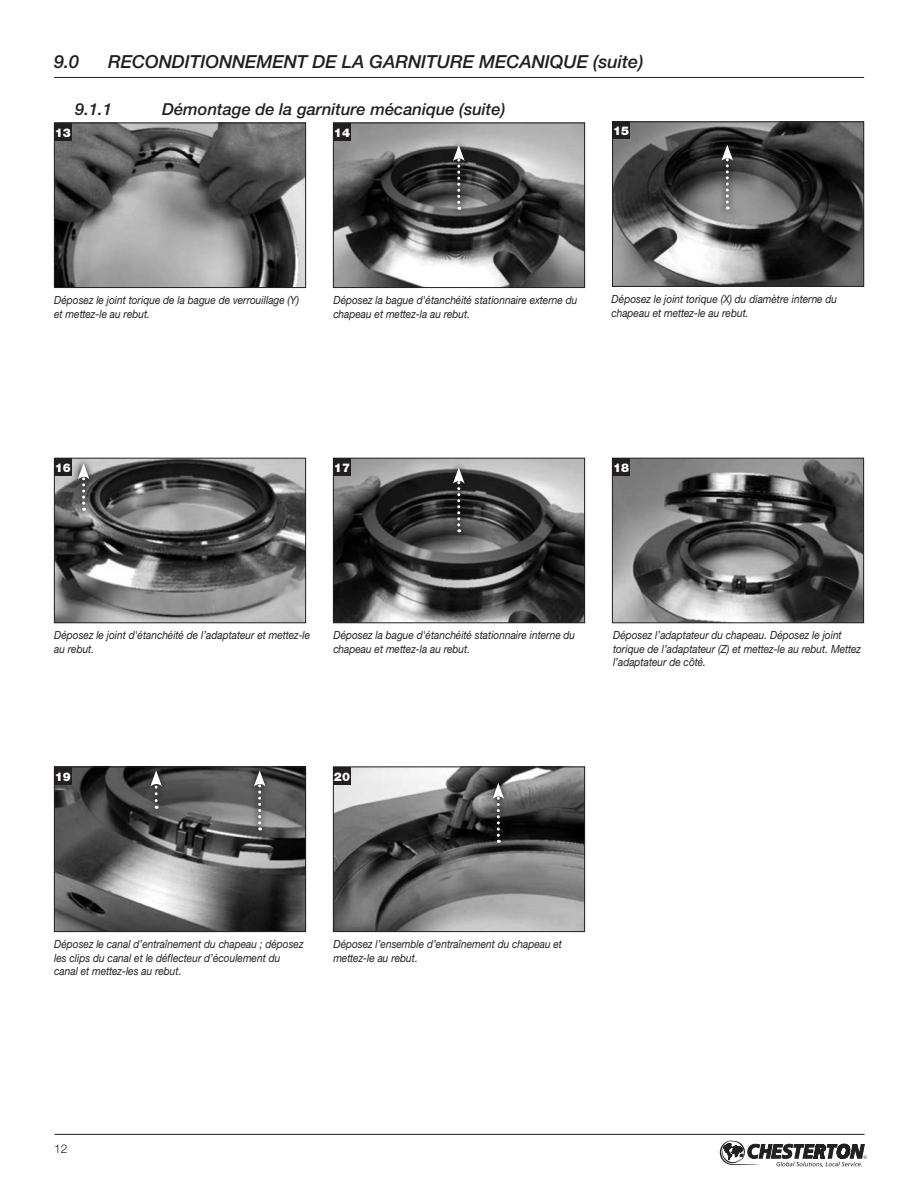
<style>
.page{position:relative;width:918px;height:1188px;background:#fff}
.page>*{position:absolute;margin:0;border:0;box-sizing:border-box;transform-origin:0 0}
.t1{font:italic 500 18px "Helvetica Neue";color:#231f20}
.t2{font:italic 500 16.5px "Helvetica Neue";color:#231f20}
.t3{font:900 12px "Helvetica Neue CE";color:#fff}
.t4{font:300 12px "Helvetica Neue CE";color:#231f20}
.t5{font:italic 11.25px/13.5px "Helvetica Neue CE";color:#231f20;scale:.9 1}
</style>
<div class="page">
<hr style="left:55px;top:1134px;width:810px;height:1px;background:#231f20">
<svg style="left:720px;top:1140px;width:147px;height:27px"></svg>
<img style="left:335px;top:768px;width:248px;height:162px">
<div style="left:333px;top:766px;width:252px;height:166px;border:1px solid #231f20"></div>
<img style="left:56px;top:769px;width:248px;height:161px">
<div style="left:54px;top:767px;width:252px;height:165px;border:1px solid #231f20"></div>
<div style="left:54px;top:767px;width:18px;height:18px;background:#231f20"></div>
<img style="left:614px;top:460px;width:248px;height:161px">
<div style="left:612px;top:458px;width:252px;height:165px;border:1px solid #231f20"></div>
<div style="left:612px;top:458px;width:18px;height:18px;background:#231f20"></div>
<img style="left:335px;top:125px;width:248px;height:161px">
<div style="left:333px;top:123px;width:252px;height:165px;border:1px solid #231f20"></div>
<div style="left:333px;top:123px;width:18px;height:18px;background:#231f20"></div>
<div style="left:333px;top:767px;width:18px;height:18px;background:#231f20"></div>
<img style="left:614px;top:123px;width:248px;height:162px">
<div style="left:612px;top:121px;width:252px;height:166px;border:1px solid #231f20"></div>
<div style="left:612px;top:121px;width:18px;height:18px;background:#231f20"></div>
<img style="left:56px;top:460px;width:248px;height:161px">
<div style="left:54px;top:458px;width:252px;height:165px;border:1px solid #231f20"></div>
<div style="left:54px;top:458px;width:18px;height:18px;background:#231f20"></div>
<img style="left:335px;top:460px;width:248px;height:161px">
<div style="left:333px;top:458px;width:252px;height:165px;border:1px solid #231f20"></div>
<div style="left:333px;top:458px;width:18px;height:18px;background:#231f20"></div>
<img style="left:56px;top:125px;width:248px;height:161px">
<div style="left:54px;top:123px;width:252px;height:165px;border:1px solid #231f20"></div>
<div style="left:54px;top:123px;width:18px;height:18px;background:#231f20"></div>
<hr style="left:54px;top:77px;width:810px;height:1px;background:#231f20">
<svg style="left:446px;top:139px;width:25px;height:77px"></svg>
<svg style="left:453px;top:145px;width:12px;height:65px"></svg>
<svg style="left:446px;top:461px;width:25px;height:78px"></svg>
<svg style="left:453px;top:468px;width:12px;height:64px"></svg>
<svg style="left:71px;top:457px;width:25px;height:60px"></svg>
<svg style="left:78px;top:463px;width:11px;height:48px"></svg>
<svg style="left:715px;top:139px;width:25px;height:77px"></svg>
<svg style="left:721px;top:145px;width:12px;height:65px"></svg>
<svg style="left:144px;top:766px;width:25px;height:49px"></svg>
<svg style="left:150px;top:770px;width:12px;height:39px"></svg>
<svg style="left:247px;top:766px;width:25px;height:71px"></svg>
<svg style="left:254px;top:770px;width:12px;height:60px"></svg>
<svg style="left:486px;top:777px;width:25px;height:72px"></svg>
<svg style="left:492px;top:783px;width:12px;height:60px"></svg>
<h1 class="t1" style="left:54px;top:51px;width:27px">9.0</h1>
<h1 class="t1" style="left:108px;top:51px;width:537px">RECONDITIONNEMENT DE LA GARNITURE MECANIQUE (suite)</h1>
<h2 class="t2" style="left:75px;top:99px;width:38px">9.1.1</h2>
<h2 class="t2" style="left:162px;top:99px;width:345px">Démontage de la garniture mécanique (suite)</h2>
<p class="t3" style="left:55px;top:125px;width:18px">13</p>
<p class="t3" style="left:334px;top:125px;width:18px">14</p>
<p class="t3" style="left:613px;top:124px;width:18px">15</p>
<p class="t5" style="left:54px;top:293px;width:274px">Déposez le joint torique de la bague de verrouillage (Y) et mettez-le au rebut.</p>
<p class="t5" style="left:333px;top:293px;width:273px">Déposez la bague d'étanchéité stationnaire externe du chapeau et mettez-la au rebut.</p>
<p class="t5" style="left:612px;top:292px;width:252px">Déposez le joint torique (X) du diamètre interne du chapeau et mettez-le au rebut.</p>
<p class="t3" style="left:55px;top:460px;width:18px">16</p>
<p class="t3" style="left:334px;top:460px;width:18px">17</p>
<p class="t3" style="left:613px;top:460px;width:18px">18</p>
<p class="t5" style="left:54px;top:629px;width:286px">Déposez le joint d'étanchéité de l’adaptateur et mettez-le au rebut.</p>
<p class="t5" style="left:333px;top:629px;width:270px">Déposez la bague d'étanchéité stationnaire interne du chapeau et mettez-la au rebut.</p>
<p class="t5" style="left:613px;top:629px;width:277px">Déposez l’adaptateur du chapeau. Déposez le joint torique de l’adaptateur (Z) et mettez-le au rebut. Mettez l’adaptateur de côté.</p>
<p class="t3" style="left:55px;top:769px;width:18px">19</p>
<p class="t3" style="left:334px;top:769px;width:18px">20</p>
<p class="t5" style="left:54px;top:938px;width:279px">Déposez le canal d’entraînement du chapeau ; déposez les clips du canal et le déflecteur d’écoulement du canal et mettez-les au rebut.</p>
<p class="t5" style="left:333px;top:938px;width:256px">Déposez l’ensemble d’entraînement du chapeau et mettez-le au rebut.</p>
<p class="t4" style="left:54px;top:1141px;width:15px">12</p>
</div>
